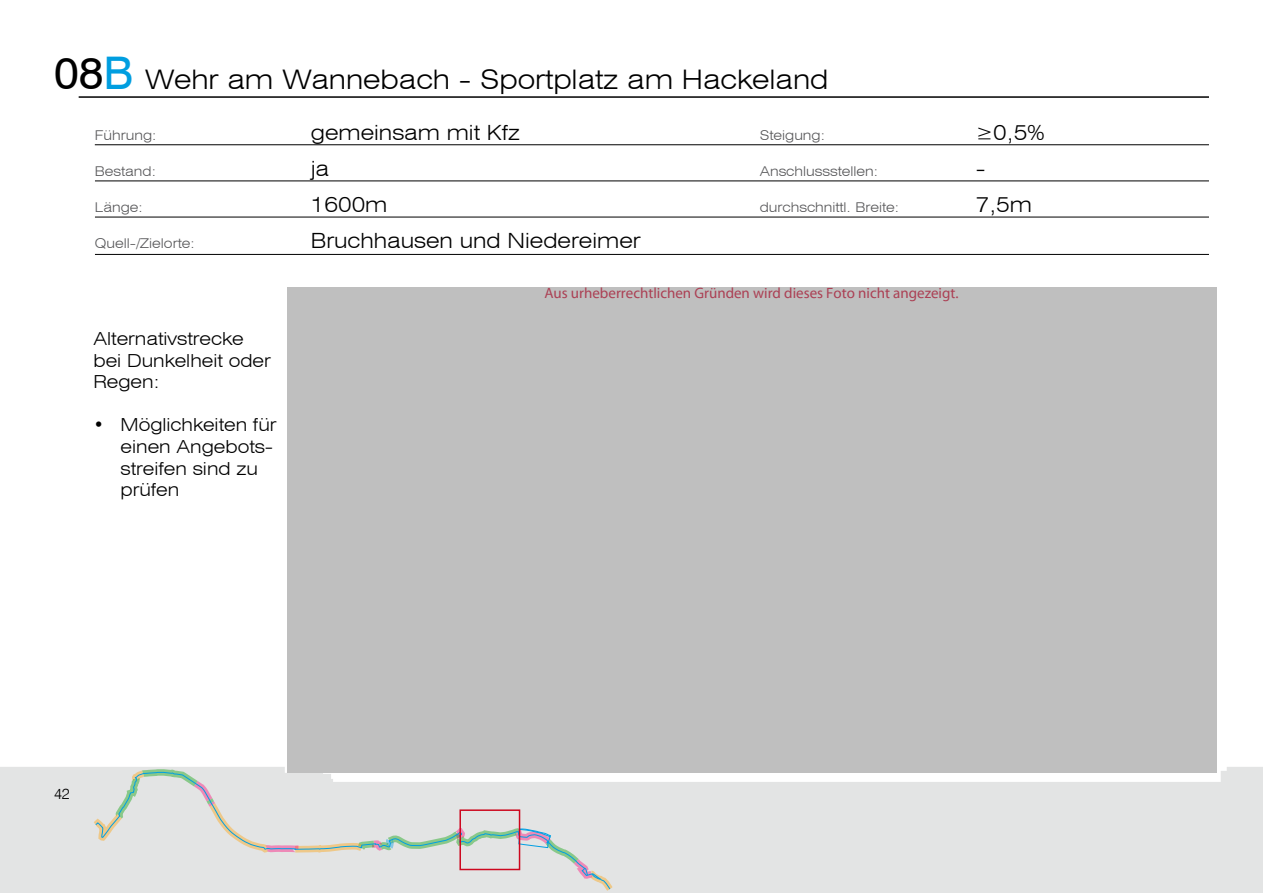
<style>
.page{position:relative;width:1263px;height:893px;background:#fff}
.page>*{position:absolute;margin:0;border:0;box-sizing:border-box;transform-origin:0 0}
.t1{font:300 expanded 27px "Swiss 721 BT";color:#000}
.t2{font:300 expanded 21px "Swiss 721 BT";color:#000}
.t3{font:300 expanded 18px/21.6px "Swiss 721 BT";color:#000}
.t4{font:15px "Myriad Pro";color:#ab4054}
.t5{font:300 15px "Swiss 721 BT";color:#000}
.t6{font:300 expanded 13.5px "Swiss 721 BT";color:#58585a}
.s1{font-weight:400;font-stretch:normal;font-size:45px}
.s2{font-weight:400;font-stretch:normal;font-size:45px;color:#009ee0}
</style>
<div class="page">
<div style="left:0;top:767px;width:1263px;height:126px;background:#e3e4e4"></div>
<svg style="left:94px;top:769px;width:519px;height:122px;background:#dee1e0"></svg>
<hr style="left:95px;top:145px;width:1114px;height:1px;background:#000">
<hr style="left:95px;top:181px;width:1114px;height:1px;background:#000">
<hr style="left:95px;top:217px;width:1114px;height:1px;background:#000">
<hr style="left:95px;top:254px;width:1114px;height:1px;background:#000">
<hr style="left:79px;top:96px;width:1130px;height:2px;background:#000">
<div style="left:459px;top:809px;width:61px;height:61px;border:2px solid #cd071e"></div>
<div style="left:287px;top:287px;width:929px;height:485px;background:#bfbfbf"></div>
<p class="t1" style="left:54px;top:63px;width:776px"><span class="s1">08</span><span class="s2">B</span> Wehr am Wannebach - Sportplatz am Hackeland</p>
<p class="t6" style="left:95px;top:127px;width:63px">Führung:</p>
<p class="t2" style="left:311px;top:120px;width:210px">gemeinsam mit Kfz</p>
<p class="t6" style="left:95px;top:163px;width:63px">Bestand:</p>
<p class="t2" style="left:311px;top:156px;width:20px">ja</p>
<p class="t6" style="left:95px;top:199px;width:50px">Länge:</p>
<p class="t2" style="left:311px;top:192px;width:78px">1600m</p>
<p class="t6" style="left:95px;top:235px;width:101px">Quell-/Zielorte:</p>
<p class="t2" style="left:311px;top:228px;width:331px">Bruchhausen und Niedereimer</p>
<p class="t6" style="left:760px;top:127px;width:67px">Steigung:</p>
<p class="t2" style="left:976px;top:120px;width:71px">≥0,5%</p>
<p class="t6" style="left:760px;top:163px;width:120px">Anschlussstellen:</p>
<p class="t2" style="left:976px;top:156px;width:11px">-</p>
<p class="t6" style="left:760px;top:199px;width:141px">durchschnittl. Breite:</p>
<p class="t2" style="left:976px;top:192px;width:58px">7,5m</p>
<p class="t3" style="left:94px;top:328px;width:179px">Alternativstrecke bei Dunkelheit oder<br>Regen:</p>
<p class="t3" style="left:121px;top:414px;width:157px;text-indent:-27px">• Möglichkeiten für einen Angebots&shy;streifen sind zu prüfen</p>
<p class="t5" style="left:54px;top:784px;width:17px">42</p>
<p class="t4" style="left:544px;top:284px;width:416px">Aus urheberrechtlichen Gründen wird dieses Foto nicht angezeigt.</p>
</div>
